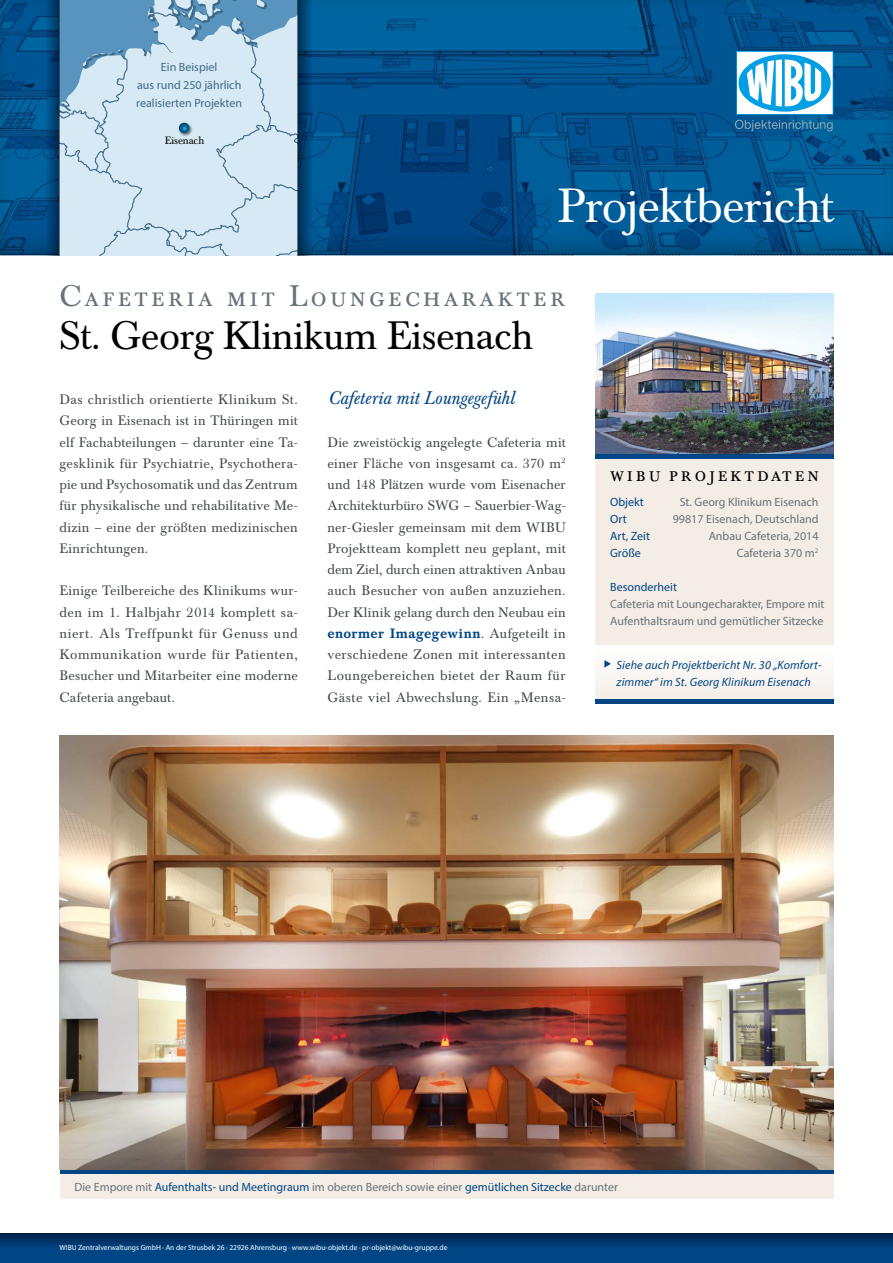
<style>
.page{position:relative;width:893px;height:1263px;background:#fff}
.page>*{position:absolute;margin:0;border:0;box-sizing:border-box;transform-origin:0 0}
.t1{font:47.25px "BA13";letter-spacing:-.005em;color:#fff}
.t2{font:39px "BA13";color:#000}
.t3{font:29.25px "BA13 Caps";letter-spacing:.125em;color:#677379}
.t4{font:21px "BA13 Caps";letter-spacing:.15em;color:#000}
.t5{font:italic 18px "BA13";letter-spacing:.01em;color:#004684}
.t6{font:13.5px/21.3px "BA13";letter-spacing:.035em;color:#434748;text-align:justify}
.t7{font:12px/17px "Myriad Pro";color:#677379}
.t8{font:italic 12px/17px "Myriad Pro";letter-spacing:.01em;color:#004684;text-align:center}
.t9{font:12px/18px "Myriad Pro";color:#3e6b89;text-align:center}
.t10{font:12px "Myriad Pro";color:#004684}
.t11{font:10.5px "BA13";color:#000}
.t12{font:7.5px "Myriad Pro";color:#fff}
.s1{font-weight:500;color:#004684}
.s2{color:#004684}
</style>
<div class="page">
<img style="left:0;top:0;width:893px;height:255px">
<div style="left:595px;top:456px;width:238px;height:245px;background:#f4ede6"></div>
<div style="left:0;top:1233px;width:893px;height:30px;background:#004684"></div>
<svg style="left:60px;top:0;width:238px;height:255px;background:#bed7e7"></svg>
<div style="left:60px;top:1169px;width:773px;height:30px;background:#f4ede6"></div>
<img style="left:595px;top:293px;width:238px;height:161px">
<hr style="left:595px;top:454px;width:238px;height:4px;background:#004684">
<svg style="left:298px;top:0;width:15px;height:255px;background:#004071"></svg>
<svg style="left:0;top:1233px;width:893px;height:13px;background:#002f5e"></svg>
<svg style="left:45px;top:0;width:15px;height:255px;background:#054374"></svg>
<div style="left:60px;top:1169px;width:773px;height:5px;background:#004684"></div>
<svg style="left:735px;top:51px;width:98px;height:80px"></svg>
<img style="left:60px;top:736px;width:773px;height:433px">
<div style="left:595px;top:645px;width:238px;height:57px;background:#faf6f3"></div>
<hr style="left:595px;top:699px;width:238px;height:4px;background:#004684">
<p class="t9" style="left:136px;top:58px;width:107px">Ein Beispiel<br>aus rund 250 jährlich realisierten Projekten</p>
<p class="t11" style="left:165px;top:134px;width:41px">Eisenach</p>
<h1 class="t1" style="left:557px;top:178px;width:277px">Projektbericht</h1>
<h3 class="t3" style="left:60px;top:279px;width:507px">Cafeteria mit Loungecharakter</h3>
<h2 class="t2" style="left:60px;top:312px;width:475px">St. Georg Klinikum Eisenach</h2>
<p class="t6" style="left:60px;top:389px;width:240px">Das christlich orientierte Klinikum St.<br>Georg in Eisenach ist in Thüringen mit elf Fachabteilungen – darunter eine Ta&shy;gesklinik für Psychiatrie, Psychothera&shy;pie und Psychosomatik und das Zentrum für physikalische und rehabilitative Me&shy;dizin – eine der größten medizinischen Einrichtungen.</p>
<p class="t6" style="left:60px;top:580px;width:240px">Einige Teilbereiche des Klinikums wur&shy;den im 1. Halbjahr 2014 komplett sa&shy;niert. Als Treffpunkt für Genuss und Kommunikation wurde für Patienten, Besucher und Mitarbeiter eine moderne Cafeteria angebaut.</p>
<h3 class="t5" style="left:327px;top:387px;width:188px">Cafeteria mit Loungegefühl</h3>
<p class="t6" style="left:327px;top:432px;width:240px">Die zweistöckig angelegte Cafeteria mit einer Fläche von insgesamt ca. 370 m<sup>2 </sup>und 148 Plätzen wurde vom Eisenacher Architekturbüro SWG – Sauerbier-Wag&shy;ner-Giesler gemeinsam mit dem WIBU Projektteam komplett neu geplant, mit dem Ziel, durch einen attraktiven Anbau auch Besucher von außen anzuziehen.<br>Der Klinik gelang durch den Neubau ein <span class="s1">enormer Imagegewinn</span>. Aufgeteilt in verschiedene Zonen mit interessanten Loungebereichen bietet der Raum für Gäste viel Abwechslung. Ein „Mensa-</p>
<h3 class="t4" style="left:610px;top:461px;width:210px">wibu projektdaten</h3>
<p class="t10" style="left:610px;top:495px;width:35px">Objekt</p>
<p class="t7" style="left:680px;top:493px;width:140px">St. Georg Klinikum Eisenach</p>
<p class="t10" style="left:610px;top:512px;width:18px">Ort</p>
<p class="t7" style="left:673px;top:510px;width:147px">99817 Eisenach, Deutschland</p>
<p class="t10" style="left:610px;top:529px;width:41px">Art, Zeit</p>
<p class="t7" style="left:709px;top:527px;width:111px">Anbau Cafeteria, 2014</p>
<p class="t10" style="left:610px;top:546px;width:32px">Größe</p>
<p class="t7" style="left:737px;top:544px;width:83px">Cafeteria 370 m<sup>2</sup></p>
<p class="t10" style="left:610px;top:580px;width:68px">Besonderheit</p>
<p class="t7" style="left:610px;top:595px;width:216px">Cafeteria mit Loungecharakter, Empore mit<br>Aufenthaltsraum und gemütlicher Sitzecke</p>
<p class="t8" style="left:604px;top:656px;width:219px">◆ Siehe auch Projektbericht Nr. 30 „Komfort&shy;zimmer“ im St. Georg Klinikum Eisenach</p>
<p class="t7" style="left:74px;top:1178px;width:545px">Die Empore mit <span class="s2">Aufenthalts- und Meetingraum</span> im oberen Bereich sowie einer <span class="s2">gemütlichen Sitzecke</span> darunter</p>
<p class="t12" style="left:60px;top:1243px;width:389px">WIBU Zentralverwaltungs GmbH · An der Strusbek 26 · 22926 Ahrensburg · www.wibu-objekt.de · pr-objekt@wibu-gruppe.de</p>
</div>
